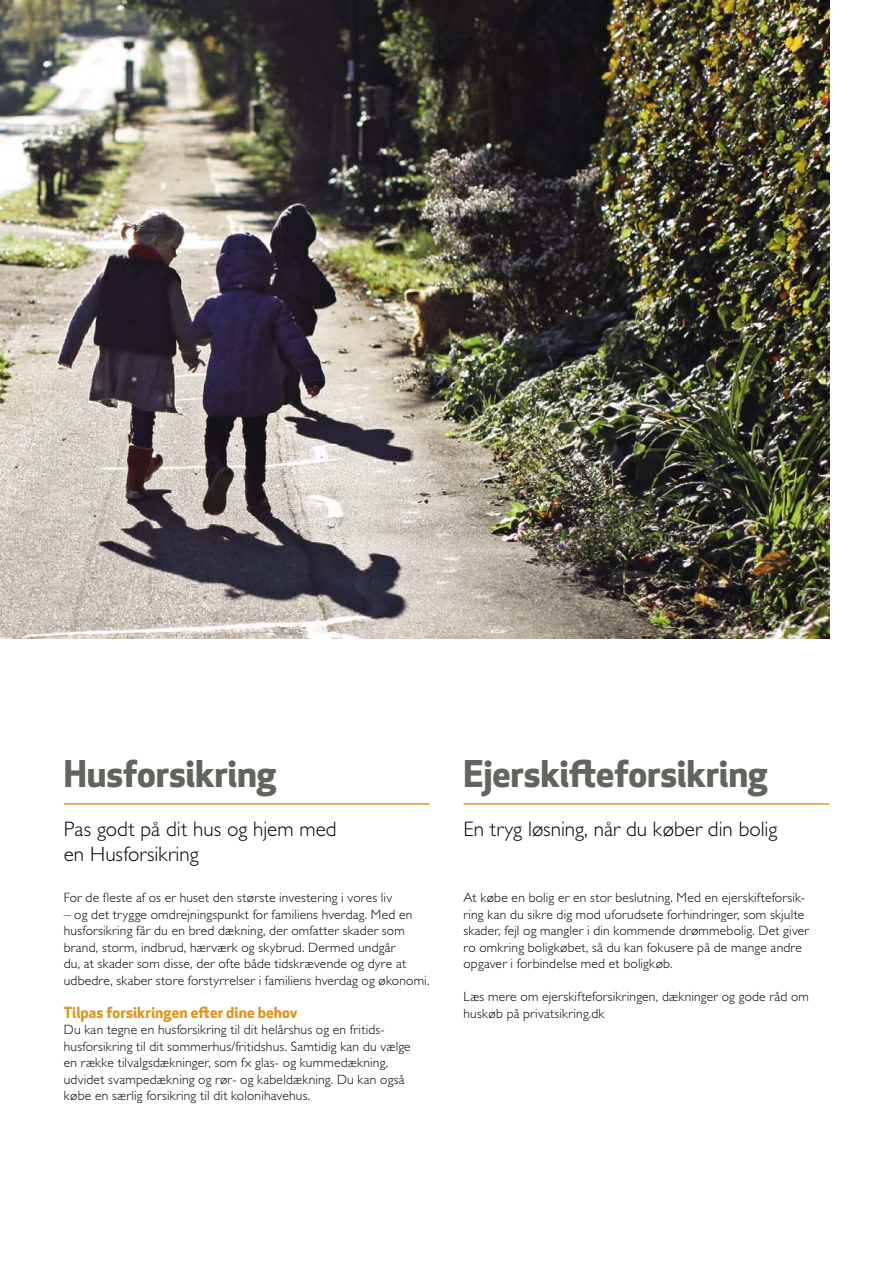
<style>
.page{position:relative;width:893px;height:1263px;background:#fff}
.page>*{position:absolute;margin:0;border:0;box-sizing:border-box;transform-origin:0 0}
.t1{font:700 36px "Apex New";letter-spacing:-.01em;color:#60665e}
.t2{font:300 21px/24.8px "Gill Sans Std";color:#000}
.t3{font:700 15px "Apex New";letter-spacing:.005em;color:#da9823}
.t4{font:300 13.5px/16.5px "Gill Sans Std";letter-spacing:.015em;color:#000}
</style>
<div class="page">
<img style="left:0;top:0;width:829px;height:638px">
<hr style="left:64px;top:803px;width:365px;height:2px;background:#da9823">
<hr style="left:463px;top:803px;width:366px;height:2px;background:#da9823">
<h1 class="t1" style="left:64px;top:747px;width:214px">Husforsikring</h1>
<h1 class="t1" style="left:463px;top:747px;width:305px">Ejerskifteforsikring</h1>
<h2 class="t2" style="left:64px;top:817px;width:274px">Pas godt på dit hus og hjem med en Husforsikring</h2>
<h2 class="t2" style="left:463px;top:817px;width:315px">En tryg løsning, når du køber din bolig</h2>
<p class="t4" style="left:64px;top:889px;width:330px">For de fleste af os er huset den største investering i vores liv</p>
<p class="t4" style="left:64px;top:906px;width:367px">– og det trygge omdrejningspunkt for familiens hverdag. Med en husforsikring får du en bred dækning, der omfatter skader som brand, storm, indbrud, hærværk og skybrud. Dermed undgår<br>du, at skader som disse, der ofte både tidskrævende og dyre at udbedre, skaber store forstyrrelser i familiens hverdag og økonomi.</p>
<p class="t3" style="left:64px;top:1001px;width:235px">Tilpas forsikringen efter dine behov</p>
<p class="t4" style="left:64px;top:1021px;width:348px">Du kan tegne en husforsikring til dit helårshus og en fritids&shy;husforsikring til dit sommerhus/fritidshus. Samtidig kan du vælge en række tilvalgsdækninger, som fx glas- og kummedækning, udvidet svampedækning og rør- og kabeldækning. Du kan også købe en særlig forsikring til dit kolonihavehus.</p>
<p class="t4" style="left:463px;top:889px;width:347px">At købe en bolig er en stor beslutning. Med en ejerskifteforsik&shy;ring kan du sikre dig mod uforudsete forhindringer, som skjulte skader, fejl og mangler i din kommende drømmebolig. Det giver ro omkring boligkøbet, så du kan fokusere på de mange andre opgaver i forbindelse med et boligkøb.</p>
<p class="t4" style="left:463px;top:988px;width:347px">Læs mere om ejerskifteforsikringen, dækninger og gode råd om huskøb på privatsikring.dk</p>
</div>
